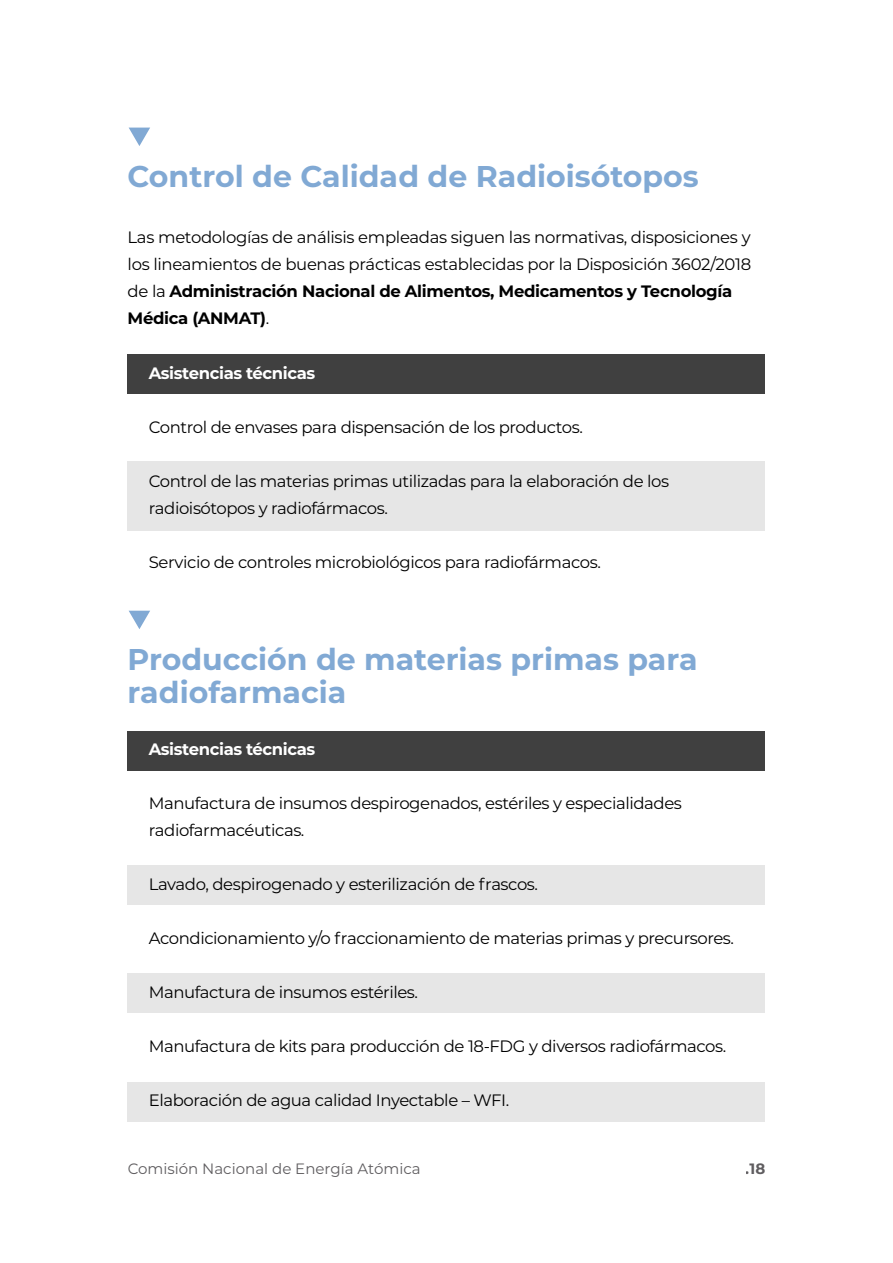
<style>
.page{position:relative;width:893px;height:1263px;background:#fff}
.page>*{position:absolute;margin:0;border:0;box-sizing:border-box;transform-origin:0 0}
.t1{font:700 30px/33px "Montserrat";color:#81a9d4}
.t2{font:16.5px/27px "Montserrat";letter-spacing:-.025em;color:#000}
.t3{font:700 16.5px "Montserrat";letter-spacing:-.025em;color:#fff}
.t4{font:15px "Montserrat";color:#1a171b}
.t5{font:700 15px "Montserrat";color:#1a171b}
.s1{font-weight:700}
</style>
<div class="page">
<div style="left:128px;top:354px;width:637px;height:40px;background:#404040"></div>
<div style="left:128px;top:731px;width:637px;height:39px;background:#404040"></div>
<div style="left:128px;top:865px;width:637px;height:39px;background:#e6e6e6"></div>
<div style="left:128px;top:973px;width:637px;height:39px;background:#e6e6e6"></div>
<div style="left:128px;top:1082px;width:637px;height:39px;background:#e6e6e6"></div>
<div style="left:128px;top:461px;width:637px;height:69px;background:#e6e6e6"></div>
<svg style="left:129px;top:128px;width:21px;height:18px"></svg>
<svg style="left:129px;top:611px;width:21px;height:18px"></svg>
<h1 class="t1" style="left:128px;top:158px;width:573px">Control de Calidad de Radioisótopos</h1>
<p class="t2" style="left:128px;top:223px;width:625px">Las metodologías de análisis empleadas siguen las normativas, disposiciones y los lineamientos de buenas prácticas establecidas por la Disposición 3602/2018 de la <span class="s1">Administración Nacional de Alimentos, Medicamentos y Tecnología Médica (ANMAT)</span>.</p>
<p class="t3" style="left:149px;top:361px;width:168px">Asistencias técnicas</p>
<p class="t2" style="left:149px;top:413px;width:436px">Control de envases para dispensación de los productos.</p>
<p class="t2" style="left:149px;top:467px;width:522px">Control de las materias primas utilizadas para la elaboración de los radioisótopos y radiofármacos.</p>
<p class="t2" style="left:149px;top:548px;width:453px">Servicio de controles microbiológicos para radiofármacos.</p>
<h1 class="t1" style="left:128px;top:641px;width:571px">Producción de materias primas para radiofarmacia</h1>
<p class="t3" style="left:149px;top:737px;width:168px">Asistencias técnicas</p>
<p class="t2" style="left:149px;top:789px;width:535px">Manufactura de insumos despirogenados, estériles y especialidades radiofarmacéuticas.</p>
<p class="t2" style="left:149px;top:870px;width:391px">Lavado, despirogenado y esterilización de frascos.</p>
<p class="t2" style="left:149px;top:924px;width:587px">Acondicionamiento y/o fraccionamiento de materias primas y precursores.</p>
<p class="t2" style="left:149px;top:978px;width:271px">Manufactura de insumos estériles.</p>
<p class="t2" style="left:149px;top:1032px;width:579px">Manufactura de kits para producción de 18-FDG y diversos radiofármacos.</p>
<p class="t2" style="left:149px;top:1086px;width:362px">Elaboración de agua calidad Inyectable – WFI.</p>
<p class="t4" style="left:128px;top:1159px;width:295px">Comisión Nacional de Energía Atómica</p>
<p class="t5" style="left:746px;top:1158px;width:21px">.18</p>
</div>
